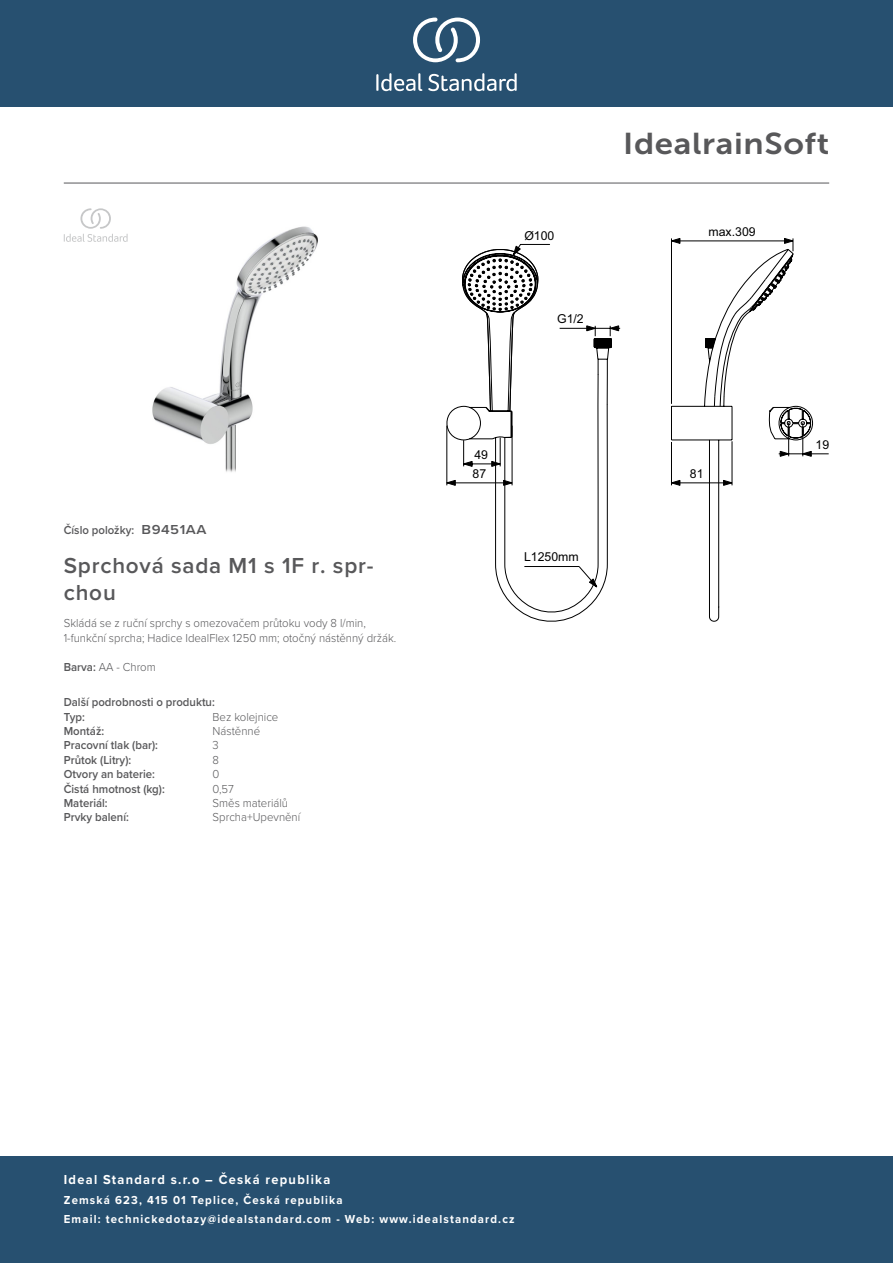
<style>
.page{position:relative;width:893px;height:1263px;background:#fff}
.page>*{position:absolute;margin:0;border:0;box-sizing:border-box;transform-origin:0 0}
._001_Produkttyp{font:30px "Museo Sans 700";letter-spacing:.02em;color:#58585a;scale:1.1 1}
.t1{font:600 22.5px/27px "Proxima Nova";letter-spacing:.035em;color:#58585a}
.t2{font:700 13.5px "Proxima Nova";letter-spacing:.1em;color:#fff;scale:.95 1}
.t3{font:12.3px "Arial";color:#000}
.Packaging_Elements{font:300 12px/14.4px "Proxima Nova";color:#58585a;scale:.95 1}
.t4{font:700 12px/19.5px "Proxima Nova";letter-spacing:.1em;color:#fff;scale:.95 1}
.Net_Weight__kg{font:600 12px "Proxima Nova";color:#58585a;scale:.95 1}
.Operation_Pressure{font:600 12px "Proxima Nova";color:#58585a;scale:.95 1}
.Tap_Holes{font:600 12px "Proxima Nova";color:#58585a;scale:.95 1}
.Colour{font:300 12px "Proxima Nova";color:#58585a;scale:.95 1}
.Flow_Rate__litre{font:600 12px "Proxima Nova";color:#58585a;scale:.95 1}
.Material{font:300 12px "Proxima Nova";color:#58585a;scale:.95 1}
.Type{font:300 12px "Proxima Nova";color:#58585a;scale:.95 1}
.Packaging_Elements-2{font:600 12px "Proxima Nova";color:#58585a;scale:.95 1}
.Material-2{font:600 12px "Proxima Nova";color:#58585a;scale:.95 1}
.Mounting{font:300 12px "Proxima Nova";color:#58585a;scale:.95 1}
.Mounting-2{font:600 12px "Proxima Nova";color:#58585a;scale:.95 1}
.Type-2{font:600 12px "Proxima Nova";color:#58585a;scale:.95 1}
.Net_Weight__kg-2{font:300 12px "Proxima Nova";color:#58585a;scale:.95 1}
.Operation_Pressure-2{font:300 12px "Proxima Nova";color:#58585a;scale:.95 1}
.Flow_Rate__litre-2{font:300 12px "Proxima Nova";color:#58585a;scale:.95 1}
.Tap_Holes-2{font:300 12px "Proxima Nova";color:#58585a;scale:.95 1}
.s1{font-size:13.5px}
.s2{font-weight:600}
</style>
<div class="page">
<div style="left:0;top:1157px;width:893px;height:106px;background:#275070"></div>
<div style="left:0;top:0;width:893px;height:107px;background:#275070"></div>
<svg style="left:428px;top:73px;width:89px;height:18px"></svg>
<svg style="left:376px;top:73px;width:46px;height:18px"></svg>
<svg style="left:413px;top:18px;width:67px;height:44px"></svg>
<hr style="left:64px;top:183px;width:765px;height:1px;background:#58585a">
<img style="left:152px;top:226px;width:166px;height:246px">
<svg style="left:446px;top:238px;width:383px;height:248px"></svg>
<svg style="left:462px;top:238px;width:331px;height:370px"></svg>
<hr style="left:524px;top:566px;width:55px;height:1px;background:#000">
<svg style="left:64px;top:208px;width:64px;height:34px"></svg>
<p class="Net_Weight__kg" style="left:64px;top:521px;width:152px">Číslo položky: <span class="s1">B9451AA</span></p>
<p class="t1" style="left:64px;top:552px;width:311px">Sprchová sada M1 s 1F r. spr&shy;chou</p>
<p class="Packaging_Elements" style="left:64px;top:615px;width:352px">Skládá se z ruční sprchy s omezovačem průtoku vody 8 l/min,<br>1-funkční sprcha; Hadice IdealFlex 1250 mm; otočný nástěnný držák.</p>
<p class="Colour" style="left:64px;top:658px;width:98px"><span class="s2">Barva:</span> AA - Chrom</p>
<p class="Net_Weight__kg" style="left:64px;top:693px;width:161px">Další podrobnosti o produktu:</p>
<p class="Type-2" style="left:64px;top:708px;width:24px">Typ:</p>
<p class="Type" style="left:213px;top:708px;width:71px">Bez kolejnice</p>
<p class="Mounting-2" style="left:64px;top:722px;width:44px">Montáž:</p>
<p class="Mounting" style="left:213px;top:722px;width:52px">Nástěnné</p>
<p class="Operation_Pressure" style="left:64px;top:736px;width:101px">Pracovní tlak (bar):</p>
<p class="Operation_Pressure-2" style="left:213px;top:736px;width:8px">3</p>
<p class="Flow_Rate__litre" style="left:64px;top:751px;width:73px">Průtok (Litry):</p>
<p class="Flow_Rate__litre-2" style="left:213px;top:751px;width:8px">8</p>
<p class="Tap_Holes" style="left:64px;top:765px;width:98px">Otvory an baterie:</p>
<p class="Tap_Holes-2" style="left:213px;top:765px;width:9px">0</p>
<p class="Net_Weight__kg" style="left:64px;top:780px;width:108px">Čistá hmotnost (kg):</p>
<p class="Net_Weight__kg-2" style="left:213px;top:780px;width:24px">0,57</p>
<p class="Material-2" style="left:64px;top:794px;width:48px">Materiál:</p>
<p class="Material" style="left:213px;top:794px;width:81px">Směs materiálů</p>
<p class="Packaging_Elements-2" style="left:64px;top:808px;width:70px">Prvky balení:</p>
<p class="Packaging_Elements" style="left:213px;top:809px;width:94px">Sprcha+Upevnění</p>
<p class="_001_Produkttyp" style="left:623px;top:127px;width:189px">IdealrainSoft</p>
<p class="t3" style="left:524px;top:227px;width:32px">Ø100</p>
<p class="t3" style="left:708px;top:224px;width:49px">max.309</p>
<p class="t3" style="left:557px;top:311px;width:28px">G1/2</p>
<p class="t3" style="left:474px;top:447px;width:15px">49</p>
<p class="t3" style="left:473px;top:465px;width:15px">87</p>
<p class="t3" style="left:524px;top:549px;width:56px">L1250mm</p>
<p class="t3" style="left:690px;top:465px;width:15px">81</p>
<p class="t3" style="left:815px;top:436px;width:15px">19</p>
<p class="t2" style="left:64px;top:1170px;width:282px">Ideal Standard s.r.o – Česká republika</p>
<p class="t4" style="left:64px;top:1190px;width:476px">Zemská 623, 415 01 Teplice, Česká republika<br>Email: technickedotazy@idealstandard.com - Web: www.idealstandard.cz</p>
</div>
